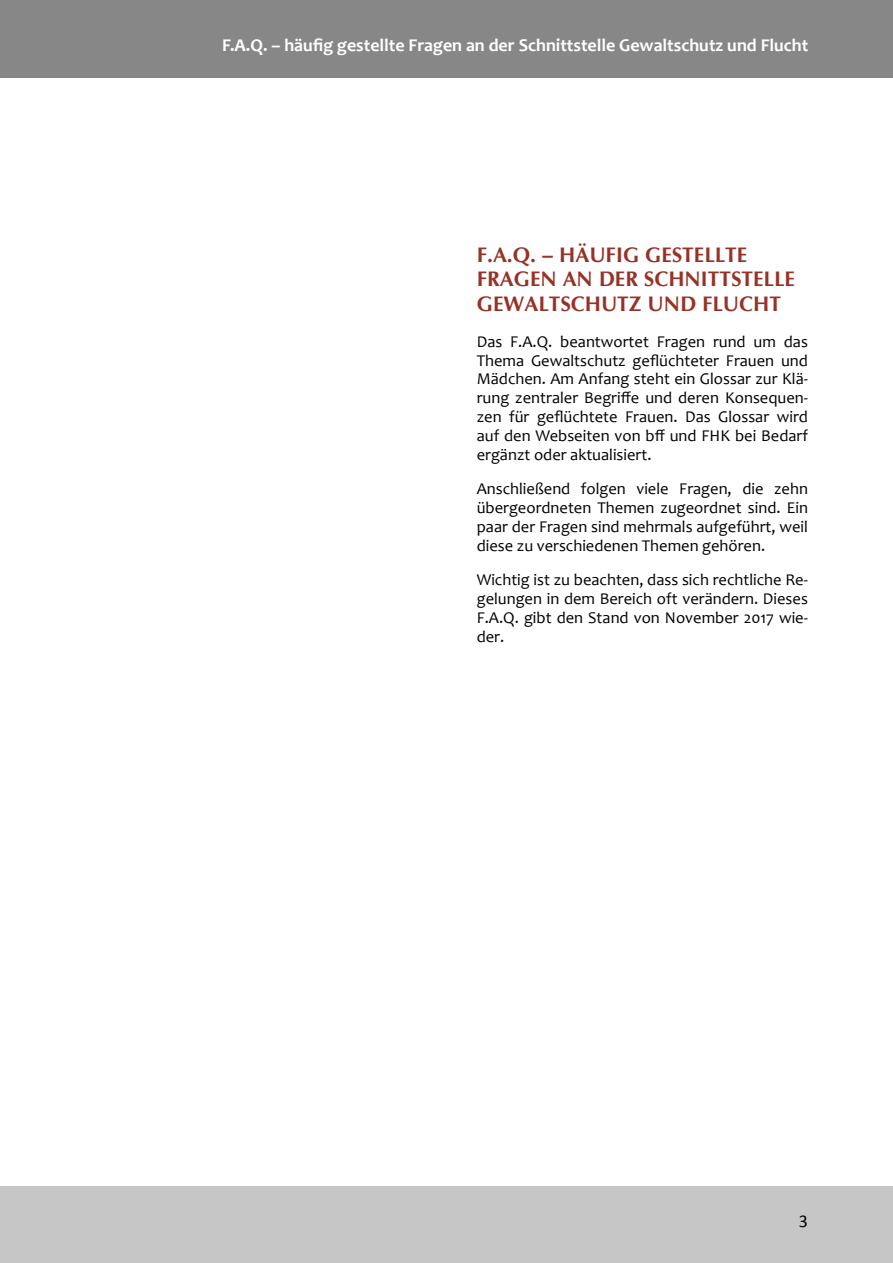
<style>
.page{position:relative;width:893px;height:1263px;background:#fff}
.page>*{position:absolute;margin:0;border:0;box-sizing:border-box;transform-origin:0 0}
.Heading_1{font:700 21px/24.2px "CG Omega";color:#973227}
.t1{font:700 18px "Candara";color:#fff}
.t2{font:18px "Calibri";color:#000}
.t3{font:16.5px/19px "Candara";color:#000;text-align:justify}
</style>
<div class="page">
<div style="left:0;top:1186px;width:893px;height:77px;background:#c6c6c6"></div>
<div style="left:0;top:0;width:893px;height:78px;background:#878787"></div>
<p class="t1" style="left:222px;top:34px;width:588px">F.A.Q. – häufig gestellte Fragen an der Schnittstelle Gewaltschutz und Flucht</p>
<h1 class="Heading_1" style="left:477px;top:243px;width:320px">F.A.Q. – HÄUFIG GESTELLTE<br>FRAGEN AN DER SCHNITTSTELLE<br>GEWALTSCHUTZ UND FLUCHT</h1>
<p class="t3" style="left:477px;top:331px;width:333px">Das F.A.Q. beantwortet Fragen rund um das Thema Gewaltschutz geflüchteter Frauen und Mädchen. Am Anfang steht ein Glossar zur Klä&shy;rung zentraler Begriffe und deren Konsequen&shy;zen für geflüchtete Frauen. Das Glossar wird auf den Webseiten von bff und FHK bei Bedarf ergänzt oder aktualisiert.</p>
<p class="t3" style="left:477px;top:479px;width:333px">Anschließend folgen viele Fragen, die zehn übergeordneten Themen zugeordnet sind. Ein paar der Fragen sind mehrmals aufgeführt, weil diese zu verschiedenen Themen gehören.</p>
<p class="t3" style="left:477px;top:570px;width:333px">Wichtig ist zu beachten, dass sich rechtliche Re&shy;gelungen in dem Bereich oft verändern. Dieses F.A.Q. gibt den Stand von November 2017 wie&shy;der.</p>
<p class="t2" style="left:799px;top:1208px;width:11px">3</p>
</div>
